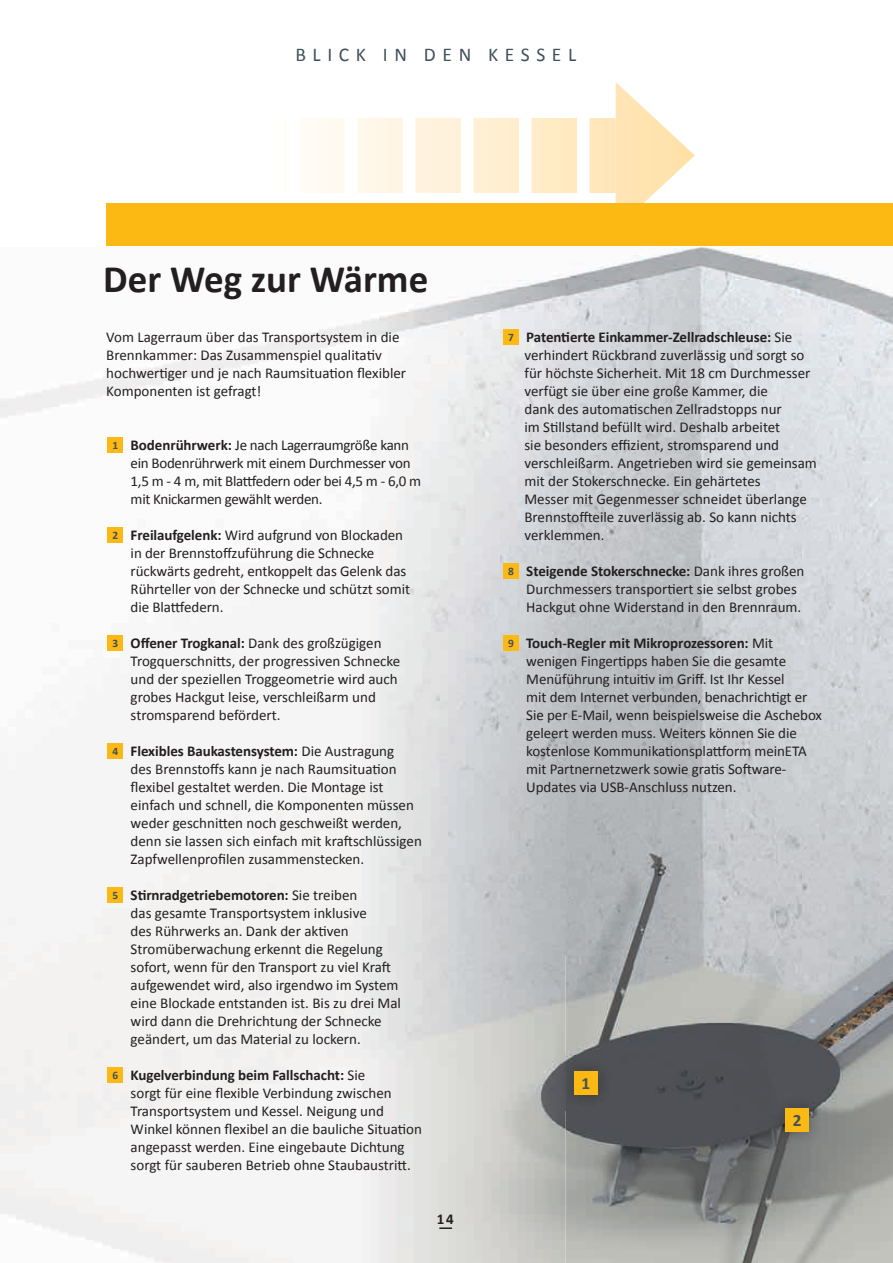
<style>
.page{position:relative;width:893px;height:1263px;background:#fff}
.page>*{position:absolute;margin:0;border:0;box-sizing:border-box;transform-origin:0 0}
.t1{font:700 39px "Calibri";color:#231f20}
.t2{font:19.5px "Calibri";letter-spacing:.34em;color:#40515a}
.t3{font:700 17.25px "Calibri";color:#40515a}
.t4{font:15px/18px "Calibri";color:#231f20}
.t5{font:15px/18px "Calibri";letter-spacing:-.02em;color:#231f20}
.t6{font:700 15px "Calibri";color:#231f20}
.s1{font-weight:700;font-size:11.4px;color:#40515a}
.s2{font-weight:700}
</style>
<div class="page">
<img style="left:513px;top:247px;width:380px;height:52px">
<img style="left:566px;top:299px;width:327px;height:964px">
<svg style="left:316px;top:118px;width:300px;height:75px"></svg>
<svg style="left:616px;top:82px;width:79px;height:121px"></svg>
<img style="left:769px;top:1093px;width:55px;height:54px">
<div style="left:785px;top:1108px;width:24px;height:24px;background:#fdb913"></div>
<img style="left:0;top:288px;width:566px;height:975px">
<div style="left:106px;top:203px;width:787px;height:43px;background:#fdb913"></div>
<img style="left:558px;top:1056px;width:55px;height:54px">
<div style="left:574px;top:1071px;width:24px;height:24px;background:#fdb913"></div>
<svg style="left:439px;top:1227px;width:13px;height:2px"></svg>
<div style="left:503px;top:329px;width:16px;height:16px;background:#fdb913"></div>
<div style="left:503px;top:563px;width:16px;height:16px;background:#fdb913"></div>
<div style="left:503px;top:635px;width:16px;height:16px;background:#fdb913"></div>
<div style="left:108px;top:437px;width:15px;height:16px;background:#fdb913"></div>
<div style="left:108px;top:527px;width:15px;height:16px;background:#fdb913"></div>
<div style="left:108px;top:635px;width:15px;height:16px;background:#fdb913"></div>
<div style="left:108px;top:743px;width:15px;height:16px;background:#fdb913"></div>
<div style="left:108px;top:887px;width:15px;height:16px;background:#fdb913"></div>
<div style="left:108px;top:1067px;width:15px;height:16px;background:#fdb913"></div>
<h2 class="t2" style="left:295px;top:42px;width:282px">BLICK IN DEN KESSEL</h2>
<h1 class="t1" style="left:103px;top:254px;width:327px">Der Weg zur Wärme</h1>
<p class="t4" style="left:106px;top:328px;width:301px">Vom Lagerraum über das Transportsystem in die Brennkammer: Das Zusammenspiel qualitativ hochwertiger und je nach Raumsituation flexibler Komponenten ist gefragt!</p>
<p class="t5" style="left:131px;top:436px;width:292px;text-indent:-18px"><span class="s1">1</span> <span class="s2">Bodenrührwerk:</span> Je nach Lagerraumgröße kann ein Bodenrührwerk mit einem Durchmesser von 1,5 m - 4 m, mit Blattfedern oder bei 4,5 m - 6,0 m mit Knickarmen gewählt werden.</p>
<p class="t4" style="left:131px;top:526px;width:281px;text-indent:-18px"><span class="s1">2</span> <span class="s2">Freilaufgelenk:</span> Wird aufgrund von Blockaden in der Brennstoffzuführung die Schnecke rückwärts gedreht, entkoppelt das Gelenk das Rührteller von der Schnecke und schützt somit die Blattfedern.</p>
<p class="t4" style="left:131px;top:634px;width:271px;text-indent:-18px"><span class="s1">3</span> <span class="s2">Offener Trogkanal:</span> Dank des großzügigen Trogquerschnitts, der progressiven Schnecke und der speziellen Troggeometrie wird auch grobes Hackgut leise, verschleißarm und stromsparend befördert.</p>
<p class="t4" style="left:131px;top:742px;width:293px;text-indent:-18px"><span class="s1">4</span> <span class="s2">Flexibles Baukastensystem:</span> Die Austragung<br>des Brennstoffs kann je nach Raumsituation flexibel gestaltet werden. Die Montage ist einfach und schnell, die Komponenten müssen weder geschnitten noch geschweißt werden, denn sie lassen sich einfach mit kraftschlüssigen Zapfwellenprofilen zusammenstecken.</p>
<p class="t4" style="left:131px;top:886px;width:272px;text-indent:-18px"><span class="s1">5</span> <span class="s2">Stirnradgetriebemotoren:</span> Sie treiben<br>das gesamte Transportsystem inklusive<br>des Rührwerks an. Dank der aktiven Stromüberwachung erkennt die Regelung sofort, wenn für den Transport zu viel Kraft aufgewendet wird, also irgendwo im System eine Blockade entstanden ist. Bis zu drei Mal wird dann die Drehrichtung der Schnecke geändert, um das Material zu lockern.</p>
<p class="t4" style="left:131px;top:1066px;width:293px;text-indent:-18px"><span class="s1">6</span> <span class="s2">Kugelverbindung beim Fallschacht:</span> Sie<br>sorgt für eine flexible Verbindung zwischen Transportsystem und Kessel. Neigung und Winkel können flexibel an die bauliche Situation angepasst werden. Eine eingebaute Dichtung sorgt für sauberen Betrieb ohne Staubaustritt.</p>
<p class="t6" style="left:437px;top:1209px;width:18px">14</p>
<p class="t4" style="left:524px;top:328px;width:294px;text-indent:-16px"><span class="s1">7</span> <span class="s2">Patentierte Einkammer-Zellradschleuse:</span> Sie verhindert Rückbrand zuverlässig und sorgt so für höchste Sicherheit. Mit 18 cm Durchmesser verfügt sie über eine große Kammer, die<br>dank des automatischen Zellradstopps nur<br>im Stillstand befüllt wird. Deshalb arbeitet<br>sie besonders effizient, stromsparend und verschleißarm. Angetrieben wird sie gemeinsam mit der Stokerschnecke. Ein gehärtetes<br>Messer mit Gegenmesser schneidet überlange Brennstoffteile zuverlässig ab. So kann nichts verklemmen.</p>
<p class="t4" style="left:526px;top:562px;width:280px;text-indent:-18px"><span class="s1">8</span> <span class="s2">Steigende Stokerschnecke:</span> Dank ihres großen<br>Durchmessers transportiert sie selbst grobes<br>Hackgut ohne Widerstand in den Brennraum.</p>
<p class="t4" style="left:526px;top:634px;width:297px;text-indent:-18px"><span class="s1">9</span> <span class="s2">Touch-Regler mit Mikroprozessoren:</span> Mit wenigen Fingertipps haben Sie die gesamte Menüführung intuitiv im Griff. Ist Ihr Kessel<br>mit dem Internet verbunden, benachrichtigt er Sie per E-Mail, wenn beispielsweise die Aschebox geleert werden muss. Weiters können Sie die kostenlose Kommunikationsplattform meinETA mit Partnernetzwerk sowie gratis Software-Updates via USB-Anschluss nutzen.</p>
<p class="t3" style="left:581px;top:1072px;width:10px">1</p>
<p class="t3" style="left:793px;top:1109px;width:10px">2</p>
</div>
